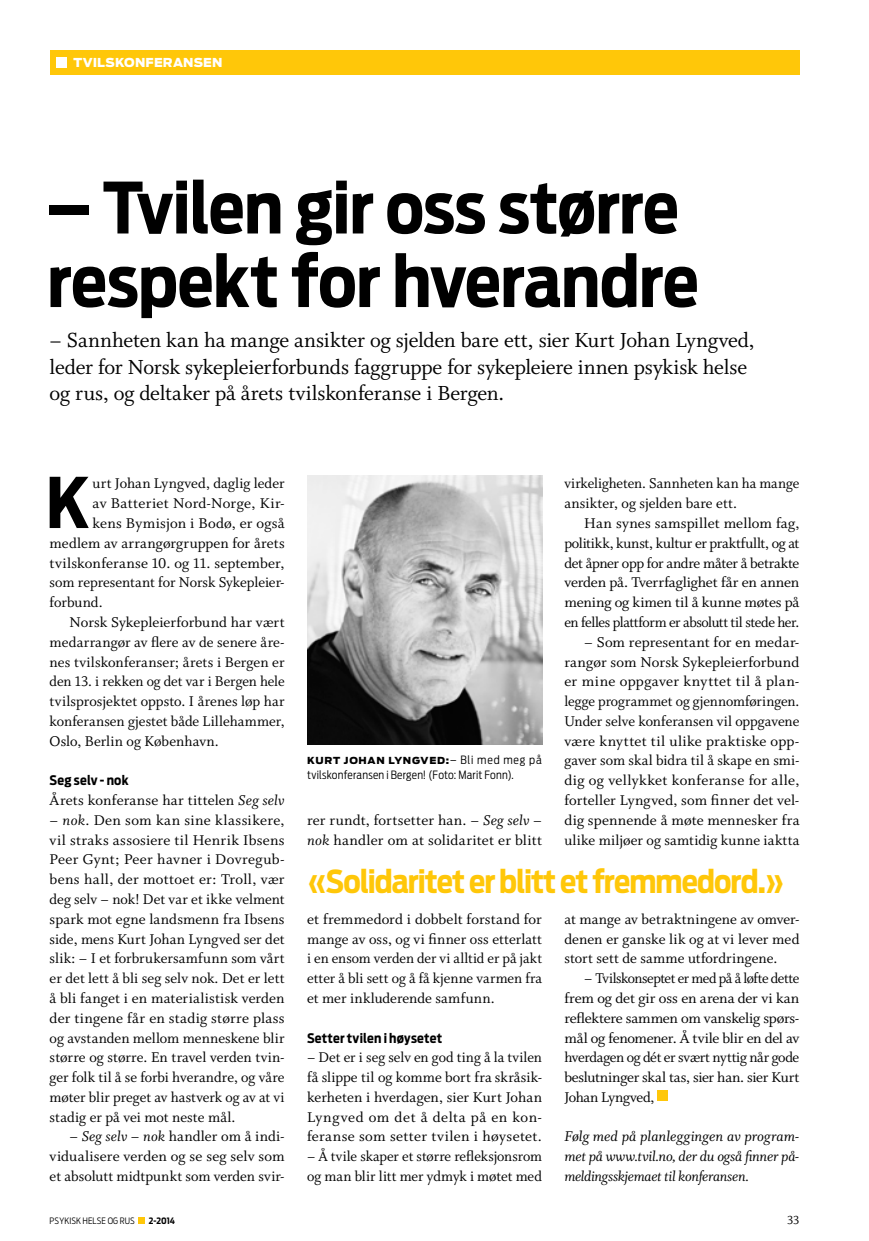
<style>
.page{position:relative;width:869px;height:1241px;background:#fff}
.page>*{position:absolute;margin:0;border:0;box-sizing:border-box;transform-origin:0 0}
.t1{font:700 70px/73.5px "Antenna Cond";letter-spacing:-.01em;color:#000}
.t2{font:700 69.12px "Antenna Cond";color:#000}
.t3{font:700 31.5px "Antenna Cond";letter-spacing:-.03em;color:#ffc709}
.t4{font:22.75px/26.2px "Whitman Roman LF";letter-spacing:-.01em;color:#000}
.t5{font:15.75px/19.8px "Whitman Roman LF";letter-spacing:.005em;color:#000;text-align:justify}
.t6{font:15.75px/19.8px "Whitman Italic LF";letter-spacing:-.015em;color:#000;text-align:justify}
.t7{font:700 13.12px "Antenna Cond";letter-spacing:.015em;color:#000}
.t8{font:13.12px "Whitman Roman LF";color:#000}
.t9{font:900 12.25px "Antenna";letter-spacing:.01em;color:#fff}
.t10{font:300 11.38px "Antenna Cond";letter-spacing:.02em;color:#000}
.t11{font:900 9.62px "Antenna";letter-spacing:.07em;color:#000}
.t12{font:300 8.75px "Antenna Cond";letter-spacing:.01em;color:#000}
.t13{font:700 8.75px "Antenna Cond";color:#000}
.s1{font-family:"Whitman Italic LF"}
.s2{font-family:"Antenna Cond";font-weight:300;font-size:11.38px}
</style>
<div class="page">
<div style="left:138px;top:1216px;width:6px;height:7px;background:#ffc709"></div>
<div style="left:50px;top:50px;width:749px;height:24px;background:#ffc709"></div>
<div style="left:56px;top:57px;width:11px;height:10px;background:#fff"></div>
<div style="left:657px;top:1090px;width:10px;height:11px;background:#ffc709"></div>
<img style="left:307px;top:475px;width:235px;height:269px">
<p class="t9" style="left:73px;top:55px;width:150px">TVILSKONFERANSEN</p>
<h1 class="t1" style="left:47px;top:171px;width:653px">– Tvilen gir oss større respekt for hverandre</h1>
<h3 class="t4" style="left:50px;top:327px;width:706px">– Sannheten kan ha mange ansikter og sjelden bare ett, sier Kurt Johan Lyngved, leder for Norsk sykepleierforbunds faggruppe for sykepleiere innen psykisk helse og rus, og deltaker på årets tvilskonferanse i Bergen.</h3>
<h2 class="t2" style="left:46px;top:461px;width:46px">K</h2>
<p class="t5" style="left:93px;top:474px;width:193px">urt Johan Lyngved, daglig leder</p>
<p class="t5" style="left:93px;top:494px;width:193px">av Batteriet Nord-Norge, Kir-</p>
<p class="t5" style="left:93px;top:513px;width:193px">kens Bymisjon i Bodø, er også</p>
<p class="t5" style="left:50px;top:533px;width:236px">medlem av arrangørgruppen for årets</p>
<p class="t5" style="left:50px;top:553px;width:236px">tvilskonferanse 10. og 11. september,</p>
<p class="t5" style="left:50px;top:573px;width:236px">som representant for Norsk Sykepleier-</p>
<p class="t5" style="left:50px;top:592px;width:54px">forbund.</p>
<p class="t5" style="left:69px;top:612px;width:216px">Norsk Sykepleierforbund har vært</p>
<p class="t5" style="left:50px;top:632px;width:236px">medarrangør av flere av de senere åre-</p>
<p class="t5" style="left:50px;top:652px;width:236px">nes tvilskonferanser; årets i Bergen er</p>
<p class="t5" style="left:50px;top:671px;width:236px">den 13. i rekken og det var i Bergen hele</p>
<p class="t5" style="left:50px;top:691px;width:236px">tvilsprosjektet oppsto. I årenes løp har</p>
<p class="t5" style="left:50px;top:711px;width:236px">konferansen gjestet både Lillehammer,</p>
<p class="t5" style="left:50px;top:731px;width:170px">Oslo, Berlin og København.</p>
<p class="t7" style="left:50px;top:772px;width:80px">Seg selv - nok</p>
<p class="t5" style="left:50px;top:790px;width:236px">Årets konferanse har tittelen <span class="s1">Seg selv</span></p>
<p class="t5" style="left:50px;top:810px;width:236px"><span class="s1">– nok</span>. Den som kan sine klassikere, vil straks assosiere til Henrik Ibsens Peer Gynt; Peer havner i Dovregub&shy;bens hall, der mottoet er: Troll, vær deg selv – nok! Det var et ikke velment spark mot egne landsmenn fra Ibsens side, mens Kurt Johan Lyngved ser det slik: – I et forbrukersamfunn som vårt er det lett å bli seg selv nok. Det er lett å bli fanget i en materialistisk verden der tingene får en stadig større plass og avstanden mellom menneskene blir større og større. En travel verden tvin&shy;ger folk til å se forbi hverandre, og våre møter blir preget av hastverk og av at vi stadig er på vei mot neste mål.</p>
<p class="t5" style="left:50px;top:1126px;width:236px;text-indent:20px">– <span class="s1">Seg selv – nok</span> handler om å indi&shy;vidualisere verden og se seg selv som et absolutt midtpunkt som verden svir-</p>
<p class="t11" style="left:307px;top:754px;width:236px">KURT JOHAN LYNGVED:<span class="s2">– Bli med meg på</span></p>
<p class="t10" style="left:307px;top:767px;width:208px">tvilskonferansen i Bergen! (Foto: Marit Fonn).</p>
<p class="t5" style="left:307px;top:810px;width:236px">rer rundt, fortsetter han. – <span class="s1">Seg selv – nok</span> handler om at solidaritet er blitt</p>
<p class="t5" style="left:564px;top:474px;width:236px">virkeligheten. Sannheten kan ha mange ansikter, og sjelden bare ett.</p>
<p class="t5" style="left:564px;top:513px;width:236px;text-indent:20px">Han synes samspillet mellom fag, politikk, kunst, kultur er praktfullt, og at det åpner opp for andre måter å betrakte verden på. Tverrfaglighet får en annen mening og kimen til å kunne møtes på en felles plattform er absolutt til stede her.</p>
<p class="t5" style="left:564px;top:632px;width:236px;text-indent:20px">– Som representant for en medar&shy;rangør som Norsk Sykepleierforbund er mine oppgaver knyttet til å plan&shy;legge programmet og gjennomføringen.<br>Under selve konferansen vil oppgavene være knyttet til ulike praktiske opp&shy;gaver som skal bidra til å skape en smi&shy;dig og vellykket konferanse for alle, forteller Lyngved, som finner det vel&shy;dig spennende å møte mennesker fra ulike miljøer og samtidig kunne iaktta</p>
<h3 class="t3" style="left:307px;top:862px;width:479px">«Solidaritet er blitt et fremmedord.»</h3>
<p class="t5" style="left:307px;top:909px;width:236px">et fremmedord i dobbelt forstand for mange av oss, og vi finner oss etterlatt i en ensom verden der vi alltid er på jakt etter å bli sett og å få kjenne varmen fra et mer inkluderende samfunn.</p>
<p class="t7" style="left:307px;top:1029px;width:137px">Setter tvilen i høysetet</p>
<p class="t5" style="left:307px;top:1047px;width:236px">– Det er i seg selv en god ting å la tvilen få slippe til og komme bort fra skråsik&shy;kerheten i hverdagen, sier Kurt Johan Lyngved om det å delta på en kon&shy;feranse som setter tvilen i høysetet.</p>
<p class="t5" style="left:307px;top:1146px;width:236px">– Å tvile skaper et større refleksjonsrom og man blir litt mer ydmyk i møtet med</p>
<p class="t5" style="left:564px;top:909px;width:236px">at mange av betraktningene av omver&shy;denen er ganske lik og at vi lever med stort sett de samme utfordringene.</p>
<p class="t5" style="left:564px;top:968px;width:236px;text-indent:20px">– Tvilskonseptet er med på å løfte dette frem og det gir oss en arena der vi kan reflektere sammen om vanskelig spørs&shy;mål og fenomener. Å tvile blir en del av hverdagen og dét er svært nyttig når gode beslutninger skal tas, sier han. sier Kurt Johan Lyngved,</p>
<p class="t6" style="left:564px;top:1126px;width:236px">Følg med på planleggingen av program&shy;met på www.tvil.no, der du også finner på&shy;meldingsskjemaet til konferansen.</p>
<p class="t12" style="left:50px;top:1214px;width:86px">PSYKISK HELSE OG RUS</p>
<p class="t13" style="left:149px;top:1214px;width:28px">2-2014</p>
<p class="t8" style="left:786px;top:1212px;width:14px">33</p>
</div>
